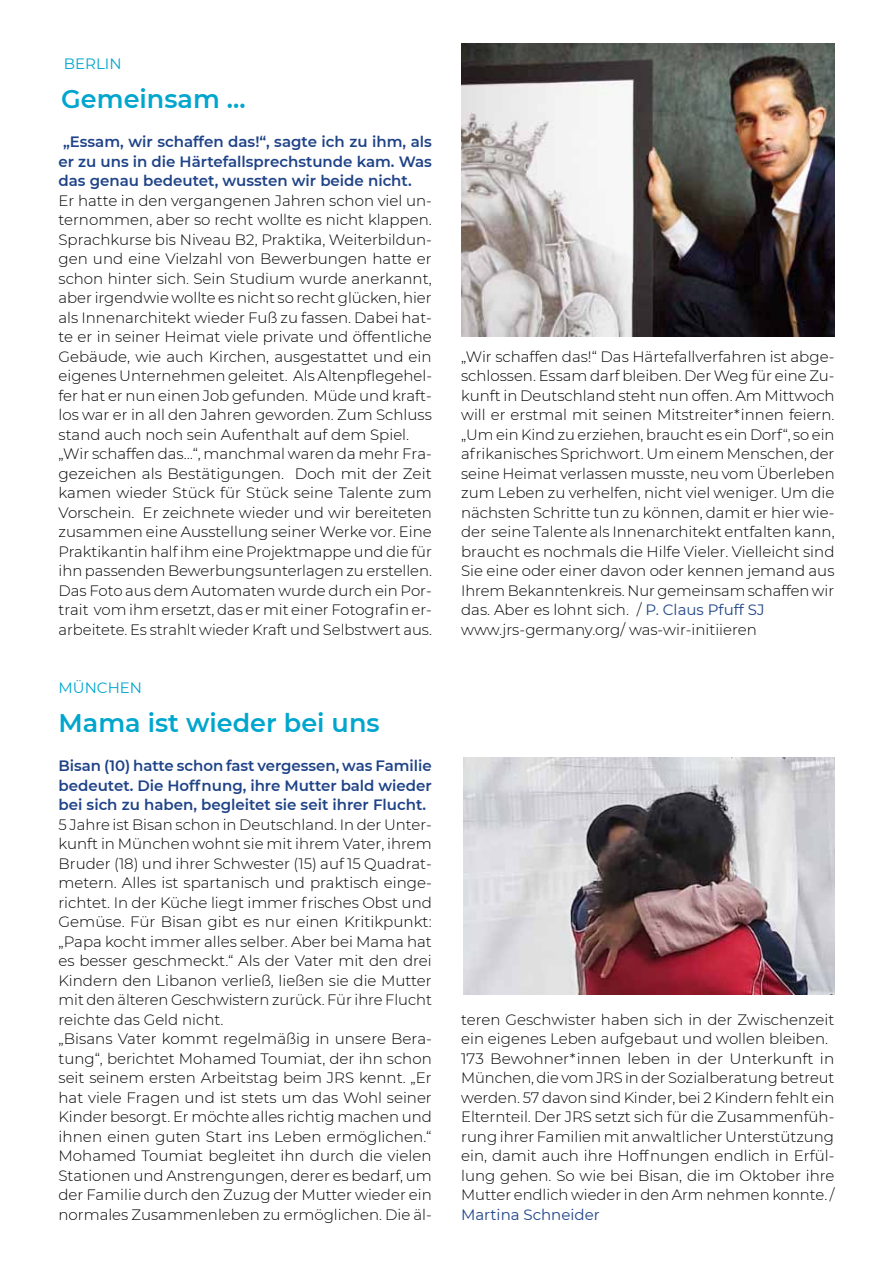
<style>
.page{position:relative;width:893px;height:1263px;background:#fff}
.page>*{position:absolute;margin:0;border:0;box-sizing:border-box;transform-origin:0 0}
.t1{font:600 25.5px "Montserrat";color:#00a6ce}
.t2{font:300 15px/19.5px "Montserrat";color:#000}
.t3{font:600 15px/19.5px "Montserrat";color:#1f4388;text-align:justify}
.t4{font:15px "Montserrat";color:#1f4388}
.t5{font:15px "Montserrat";color:#00a6ce}
.s1{font-weight:400;color:#1f4388}
</style>
<div class="page">
<img style="left:461px;top:43px;width:373px;height:294px">
<img style="left:464px;top:757px;width:370px;height:237px">
<p class="t5" style="left:64px;top:53px;width:56px">BERLIN</p>
<h1 class="t1" style="left:61px;top:81px;width:186px">Gemeinsam ...</h1>
<p class="t3" style="left:59px;top:131px;width:375px;text-indent:5px">„Essam, wir schaffen das!“, sagte ich zu ihm, als er zu uns in die Härtefallsprechstunde kam. Was das genau bedeutet, wussten wir beide nicht.</p>
<p class="t2" style="left:59px;top:190px;width:375px">Er hatte in den vergangenen Jahren schon viel un&shy;ternommen, aber so recht wollte es nicht klappen.<br>Sprachkurse bis Niveau B2, Praktika, Weiterbildun&shy;gen und eine Vielzahl von Bewerbungen hatte er schon hinter sich. Sein Studium wurde anerkannt, aber irgendwie wollte es nicht so recht glücken, hier als Innenarchitekt wieder Fuß zu fassen. Dabei hat&shy;te er in seiner Heimat viele private und öffentliche Gebäude, wie auch Kirchen, ausgestattet und ein eigenes Unternehmen geleitet. Als Altenpflegehel&shy;fer hat er nun einen Job gefunden. Müde und kraft&shy;los war er in all den Jahren geworden. Zum Schluss stand auch noch sein Aufenthalt auf dem Spiel. „Wir schaffen das…“, manchmal waren da mehr Fra&shy;gezeichen als Bestätigungen. Doch mit der Zeit kamen wieder Stück für Stück seine Talente zum Vorschein. Er zeichnete wieder und wir bereiteten zusammen eine Ausstellung seiner Werke vor. Eine Praktikantin half ihm eine Projektmappe und die für ihn passenden Bewerbungsunterlagen zu erstellen.<br>Das Foto aus dem Automaten wurde durch ein Por&shy;trait vom ihm ersetzt, das er mit einer Fotografin er&shy;arbeitete. Es strahlt wieder Kraft und Selbstwert aus.</p>
<p class="t5" style="left:59px;top:677px;width:85px">München</p>
<h1 class="t1" style="left:59px;top:705px;width:323px">Mama ist wieder bei uns</h1>
<p class="t3" style="left:59px;top:755px;width:375px">Bisan (10) hatte schon fast vergessen, was Familie bedeutet. Die Hoffnung, ihre Mutter bald wieder bei sich zu haben, begleitet sie seit ihrer Flucht.</p>
<p class="t2" style="left:59px;top:814px;width:375px">5 Jahre ist Bisan schon in Deutschland. In der Unter&shy;kunft in München wohnt sie mit ihrem Vater, ihrem Bruder (18) und ihrer Schwester (15) auf 15 Quadrat&shy;metern. Alles ist spartanisch und praktisch einge&shy;richtet. In der Küche liegt immer frisches Obst und Gemüse. Für Bisan gibt es nur einen Kritikpunkt: „Papa kocht immer alles selber. Aber bei Mama hat es besser geschmeckt.“ Als der Vater mit den drei Kindern den Libanon verließ, ließen sie die Mutter mit den älteren Geschwistern zurück. Für ihre Flucht reichte das Geld nicht.<br>„Bisans Vater kommt regelmäßig in unsere Bera&shy;tung“, berichtet Mohamed Toumiat, der ihn schon seit seinem ersten Arbeitstag beim JRS kennt. „Er hat viele Fragen und ist stets um das Wohl seiner Kinder besorgt. Er möchte alles richtig machen und ihnen einen guten Start ins Leben ermöglichen.“ Mohamed Toumiat begleitet ihn durch die vielen Stationen und Anstrengungen, derer es bedarf, um der Familie durch den Zuzug der Mutter wieder ein normales Zusammenleben zu ermöglichen. Die äl-</p>
<p class="t2" style="left:461px;top:346px;width:375px">„Wir schaffen das!“ Das Härtefallverfahren ist abge&shy;schlossen. Essam darf bleiben. Der Weg für eine Zu&shy;kunft in Deutschland steht nun offen. Am Mittwoch will er erstmal mit seinen Mitstreiter*innen feiern. „Um ein Kind zu erziehen, braucht es ein Dorf“, so ein afrikanisches Sprichwort. Um einem Menschen, der seine Heimat verlassen musste, neu vom Überleben zum Leben zu verhelfen, nicht viel weniger. Um die nächsten Schritte tun zu können, damit er hier wie&shy;der seine Talente als Innenarchitekt entfalten kann, braucht es nochmals die Hilfe Vieler. Vielleicht sind Sie eine oder einer davon oder kennen jemand aus Ihrem Bekanntenkreis. Nur gemeinsam schaffen wir das. Aber es lohnt sich. / <span class="s1">P. Claus Pfuff SJ </span>www.jrs-germany.org/ was-wir-initiieren</p>
<p class="t2" style="left:461px;top:1009px;width:375px">teren Geschwister haben sich in der Zwischenzeit ein eigenes Leben aufgebaut und wollen bleiben.<br>173 Bewohner*innen leben in der Unterkunft in München, die vom JRS in der Sozialberatung betreut werden. 57 davon sind Kinder, bei 2 Kindern fehlt ein Elternteil. Der JRS setzt sich für die Zusammenfüh&shy;rung ihrer Familien mit anwaltlicher Unterstützung ein, damit auch ihre Hoffnungen endlich in Erfül&shy;lung gehen. So wie bei Bisan, die im Oktober ihre Mutter endlich wieder in den Arm nehmen konnte. /</p>
<p class="t4" style="left:461px;top:1204px;width:140px">Martina Schneider</p>
</div>
